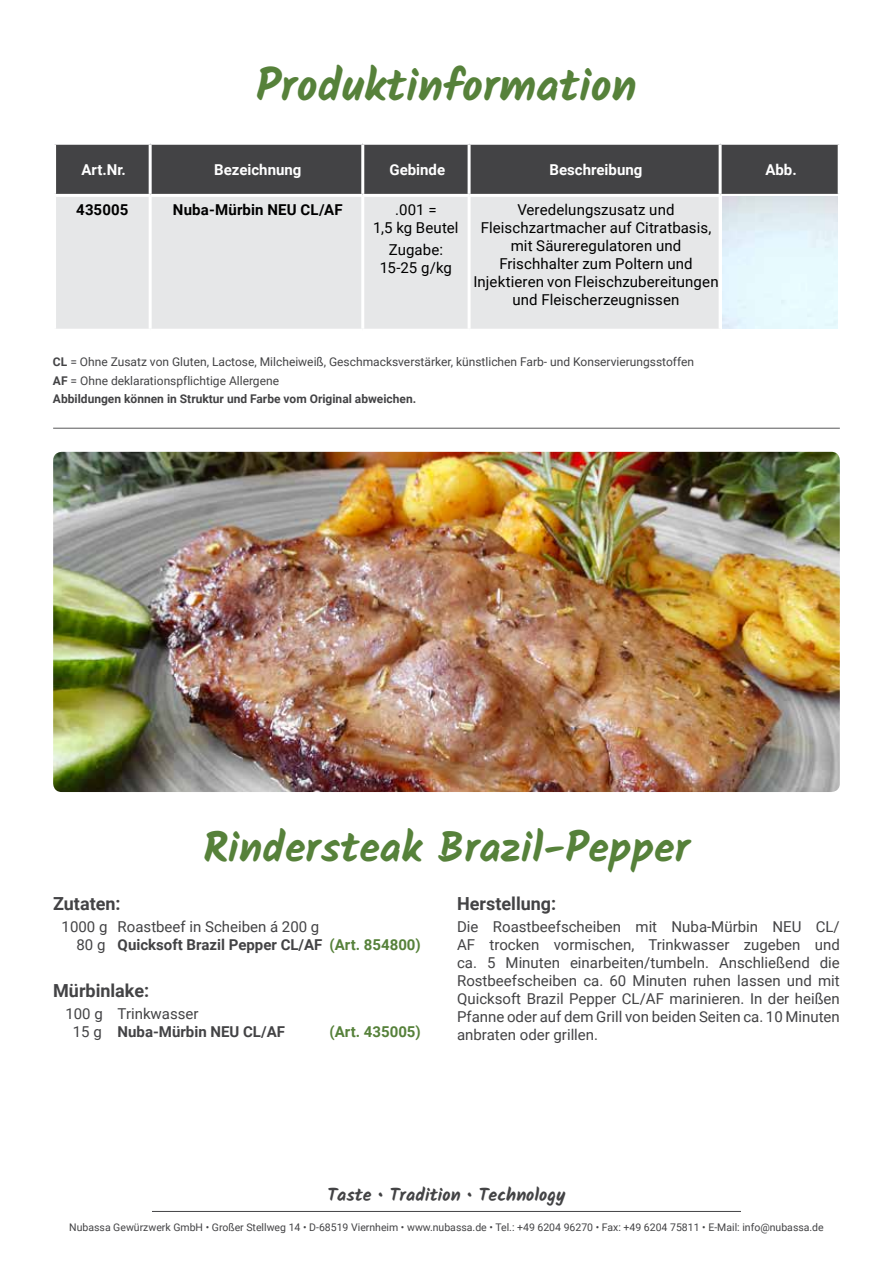
<style>
.page{position:relative;width:893px;height:1263px;background:#fff}
.page>*{position:absolute;margin:0;border:0;box-sizing:border-box;transform-origin:0 0}
.t1{font:700 45px "Kalam";color:#56813a}
.t2{font:700 42px "Kalam";color:#56813a}
.t3{font:700 18px "Roboto";color:#434345}
.t4{font:700 18px "Kalam";color:#434345}
.t5{font:15px/18px "Roboto";color:#434345}
.t6{font:15px/18px "Roboto";letter-spacing:.005em;color:#000;text-align:center}
.t7{font:700 15px "Roboto";color:#fff}
.t8{font:700 15px/18px "Roboto";color:#434345}
.t9{font:700 15px "Roboto";letter-spacing:.01em;color:#000}
.t10{font:700 15px "Roboto";color:#56813a}
.t11{font:12px/18.6px "Roboto";color:#434345}
.t12{font:10.5px "Roboto";color:#434345}
.s1{font-weight:700}
.s2{font-weight:700;color:#56813a}
.s3{font-weight:400}
</style>
<div class="page">
<hr style="left:53px;top:428px;width:787px;height:1px;background:#434345">
<hr style="left:152px;top:1211px;width:589px;height:1px;background:#434345">
<div style="left:56px;top:145px;width:782px;height:49px;background:#434345"></div>
<div style="left:56px;top:197px;width:663px;height:132px;background:#e6e7e8"></div>
<hr style="left:149px;top:197px;width:3px;height:132px;background:#fff">
<hr style="left:361px;top:197px;width:3px;height:132px;background:#fff">
<hr style="left:468px;top:197px;width:3px;height:132px;background:#fff">
<hr style="left:149px;top:145px;width:3px;height:49px;background:#fff">
<hr style="left:361px;top:145px;width:3px;height:49px;background:#fff">
<hr style="left:468px;top:145px;width:3px;height:49px;background:#fff">
<hr style="left:719px;top:145px;width:3px;height:49px;background:#fff">
<img style="left:53px;top:452px;width:787px;height:340px">
<h1 class="t1" style="left:256px;top:59px;width:382px">Produktinformation</h1>
<p class="t7" style="left:81px;top:159px;width:46px">Art.Nr.</p>
<p class="t7" style="left:214px;top:159px;width:89px">Bezeichnung</p>
<p class="t7" style="left:389px;top:159px;width:57px">Gebinde</p>
<p class="t7" style="left:550px;top:159px;width:94px">Beschreibung</p>
<p class="t7" style="left:765px;top:159px;width:33px">Abb.</p>
<p class="t9" style="left:76px;top:199px;width:54px">435005</p>
<p class="t9" style="left:173px;top:199px;width:171px">Nuba-Mürbin NEU CL/AF</p>
<p class="t6" style="left:373px;top:200px;width:87px">.001 =<br>1,5 kg Beutel</p>
<p class="t6" style="left:380px;top:240px;width:74px">Zugabe:<br>15-25 g/kg</p>
<p class="t6" style="left:473px;top:200px;width:247px">Veredelungszusatz und<br>Fleischzartmacher auf Citratbasis, mit Säureregulatoren und<br>Frischhalter zum Poltern und<br>Injektieren von Fleischzubereitungen und Fleischerzeugnissen</p>
<p class="t11" style="left:53px;top:352px;width:643px"><span class="s1">CL</span> = Ohne Zusatz von Gluten, Lactose, Milcheiweiß, Geschmacksverstärker, künstlichen Farb- und Konservierungsstoffen<br><span class="s1">AF</span> = Ohne deklarationspflichtige Allergene<br><span class="s1">Abbildungen können in Struktur und Farbe vom Original abweichen.</span></p>
<h2 class="t2" style="left:203px;top:823px;width:488px">Rindersteak Brazil-Pepper</h2>
<p class="t3" style="left:53px;top:890px;width:69px">Zutaten:</p>
<p class="t5" style="left:77px;top:917px;width:346px;text-indent:-15px">1000 g Roastbeef in Scheiben á 200 g<br>80 g <span class="s1">Quicksoft Brazil Pepper CL/AF</span> <span class="s2">(Art. 854800)</span></p>
<p class="t3" style="left:53px;top:978px;width:98px">Mürbinlake:</p>
<p class="t8" style="left:73px;top:1004px;width:214px;text-indent:-7px"><span class="s3">100 g Trinkwasser<br>15 g</span> Nuba-Mürbin NEU CL/AF</p>
<p class="t10" style="left:330px;top:1022px;width:93px">(Art. 435005)</p>
<p class="t3" style="left:457px;top:890px;width:101px">Herstellung:</p>
<p class="t5" style="left:457px;top:917px;width:384px;text-align:justify">Die Roastbeefscheiben mit Nuba-Mürbin NEU CL/ AF trocken vormischen, Trinkwasser zugeben und ca. 5 Minuten einarbeiten/tumbeln. Anschließend die Rostbeefscheiben ca. 60 Minuten ruhen lassen und mit Quicksoft Brazil Pepper CL/AF marinieren. In der heißen Pfanne oder auf dem Grill von beiden Seiten ca. 10 Minuten anbraten oder grillen.</p>
<p class="t4" style="left:327px;top:1185px;width:240px">Taste • Tradition • Technology</p>
<p class="t12" style="left:69px;top:1220px;width:756px">Nubassa Gewürzwerk GmbH • Großer Stellweg 14 • D-68519 Viernheim • www.nubassa.de • Tel.: +49 6204 96270 • Fax: +49 6204 75811 • E-Mail: info@nubassa.de</p>
</div>
